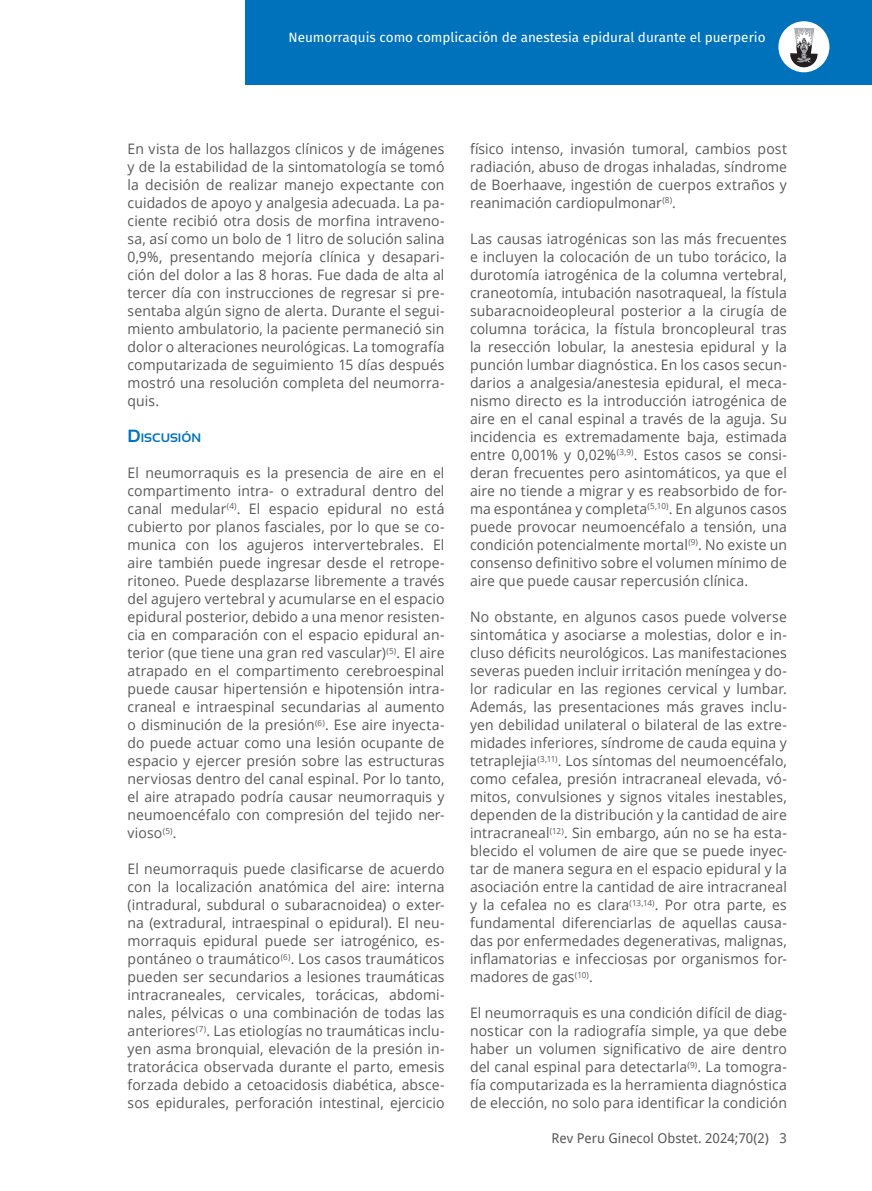
<style>
.page{position:relative;width:872px;height:1191px;background:#fff}
.page>*{position:absolute;margin:0;border:0;box-sizing:border-box;transform-origin:0 0}
.t1{font:14.4px/18px "Open Sans";letter-spacing:.01em;color:#57585a;text-align:justify}
.t2{font:13.5px "Fira Sans";color:#fff}
.t3{font:13.5px "Droid Sans";color:#57585a}
.t4{font:700 12.3px "Sansation";color:#0072bc}
.s1{font-size:17.7px}
</style>
<div class="page">
<div style="left:246px;top:0;width:626px;height:85px;background:#0072bc"></div>
<div style="left:778px;top:21px;width:51px;height:51px;background:#fff;border-radius:50%"></div>
<svg style="left:790px;top:28px;width:28px;height:40px"></svg>
<p class="t2" style="left:288px;top:28px;width:479px">Neumorraquis como complicación de anestesia epidural durante el puerperio</p>
<p class="t1" style="left:128px;top:139px;width:318px">En vista de los hallazgos clínicos y de imágenes y de la estabilidad de la sintomatología se tomó la decisión de realizar manejo expectante con cuidados de apoyo y analgesia adecuada. La pa&shy;ciente recibió otra dosis de morfina intraveno&shy;sa, así como un bolo de 1 litro de solución salina 0,9%, presentando mejoría clínica y desapari&shy;ción del dolor a las 8 horas. Fue dada de alta al tercer día con instrucciones de regresar si pre&shy;sentaba algún signo de alerta. Durante el segui&shy;miento ambulatorio, la paciente permaneció sin dolor o alteraciones neurológicas. La tomografía computarizada de seguimiento 15 días después mostró una resolución completa del neumorra&shy;quis.</p>
<p class="t4" style="left:128px;top:431px;width:75px"><span class="s1">D</span>ISCUSIÓN</p>
<p class="t1" style="left:128px;top:463px;width:318px">El neumorraquis es la presencia de aire en el compartimento intra- o extradural dentro del canal medular<sup>(4)</sup>. El espacio epidural no está cubierto por planos fasciales, por lo que se co&shy;munica con los agujeros intervertebrales. El aire también puede ingresar desde el retrope&shy;ritoneo. Puede desplazarse libremente a través del agujero vertebral y acumularse en el espacio epidural posterior, debido a una menor resisten&shy;cia en comparación con el espacio epidural an&shy;terior (que tiene una gran red vascular)<sup>(5)</sup>. El aire atrapado en el compartimento cerebroespinal puede causar hipertensión e hipotensión intra&shy;craneal e intraespinal secundarias al aumento o disminución de la presión<sup>(6)</sup>. Ese aire inyecta&shy;do puede actuar como una lesión ocupante de espacio y ejercer presión sobre las estructuras nerviosas dentro del canal espinal. Por lo tanto, el aire atrapado podría causar neumorraquis y neumoencéfalo con compresión del tejido ner&shy;vioso<sup>(5)</sup>.</p>
<p class="t1" style="left:128px;top:859px;width:318px">El neumorraquis puede clasificarse de acuerdo con la localización anatómica del aire: interna (intradural, subdural o subaracnoidea) o exter&shy;na (extradural, intraespinal o epidural). El neu&shy;morraquis epidural puede ser iatrogénico, es&shy;pontáneo o traumático<sup>(6)</sup>. Los casos traumáticos pueden ser secundarios a lesiones traumáticas intracraneales, cervicales, torácicas, abdomi&shy;nales, pélvicas o una combinación de todas las anteriores<sup>(7)</sup>. Las etiologías no traumáticas inclu&shy;yen asma bronquial, elevación de la presión in&shy;tratorácica observada durante el parto, emesis forzada debido a cetoacidosis diabética, absce&shy;sos epidurales, perforación intestinal, ejercicio</p>
<p class="t1" style="left:470px;top:139px;width:318px">físico intenso, invasión tumoral, cambios post radiación, abuso de drogas inhaladas, síndrome de Boerhaave, ingestión de cuerpos extraños y reanimación cardiopulmonar<sup>(8)</sup>.</p>
<p class="t1" style="left:470px;top:229px;width:318px">Las causas iatrogénicas son las más frecuentes e incluyen la colocación de un tubo torácico, la durotomía iatrogénica de la columna vertebral, craneotomía, intubación nasotraqueal, la fístula subaracnoideopleural posterior a la cirugía de columna torácica, la fístula broncopleural tras la resección lobular, la anestesia epidural y la punción lumbar diagnóstica. En los casos secun&shy;darios a analgesia/anestesia epidural, el meca&shy;nismo directo es la introducción iatrogénica de aire en el canal espinal a través de la aguja. Su incidencia es extremadamente baja, estimada entre 0,001% y 0,02%<sup>(3,9)</sup>. Estos casos se consi&shy;deran frecuentes pero asintomáticos, ya que el aire no tiende a migrar y es reabsorbido de for&shy;ma espontánea y completa<sup>(5,10)</sup>. En algunos casos puede provocar neumoencéfalo a tensión, una condición potencialmente mortal<sup>(9)</sup>. No existe un consenso definitivo sobre el volumen mínimo de aire que puede causar repercusión clínica.</p>
<p class="t1" style="left:470px;top:607px;width:318px">No obstante, en algunos casos puede volverse sintomática y asociarse a molestias, dolor e in&shy;cluso déficits neurológicos. Las manifestaciones severas pueden incluir irritación meníngea y do&shy;lor radicular en las regiones cervical y lumbar.<br>Además, las presentaciones más graves inclu&shy;yen debilidad unilateral o bilateral de las extre&shy;midades inferiores, síndrome de cauda equina y tetraplejia<sup>(3,11)</sup>. Los síntomas del neumoencéfalo, como cefalea, presión intracraneal elevada, vó&shy;mitos, convulsiones y signos vitales inestables, dependen de la distribución y la cantidad de aire intracraneal<sup>(12)</sup>. Sin embargo, aún no se ha esta&shy;blecido el volumen de aire que se puede inyec&shy;tar de manera segura en el espacio epidural y la asociación entre la cantidad de aire intracraneal y la cefalea no es clara<sup>(13,14)</sup>. Por otra parte, es fundamental diferenciarlas de aquellas causa&shy;das por enfermedades degenerativas, malignas, inflamatorias e infecciosas por organismos for&shy;madores de gas<sup>(10)</sup>.</p>
<p class="t1" style="left:470px;top:1003px;width:318px">El neumorraquis es una condición difícil de diag&shy;nosticar con la radiografía simple, ya que debe haber un volumen significativo de aire dentro del canal espinal para detectarla<sup>(9)</sup>. La tomogra&shy;fía computarizada es la herramienta diagnóstica de elección, no solo para identificar la condición</p>
<p class="t3" style="left:551px;top:1128px;width:237px">Rev Peru Ginecol Obstet. 2024;70(2) 3</p>
</div>
